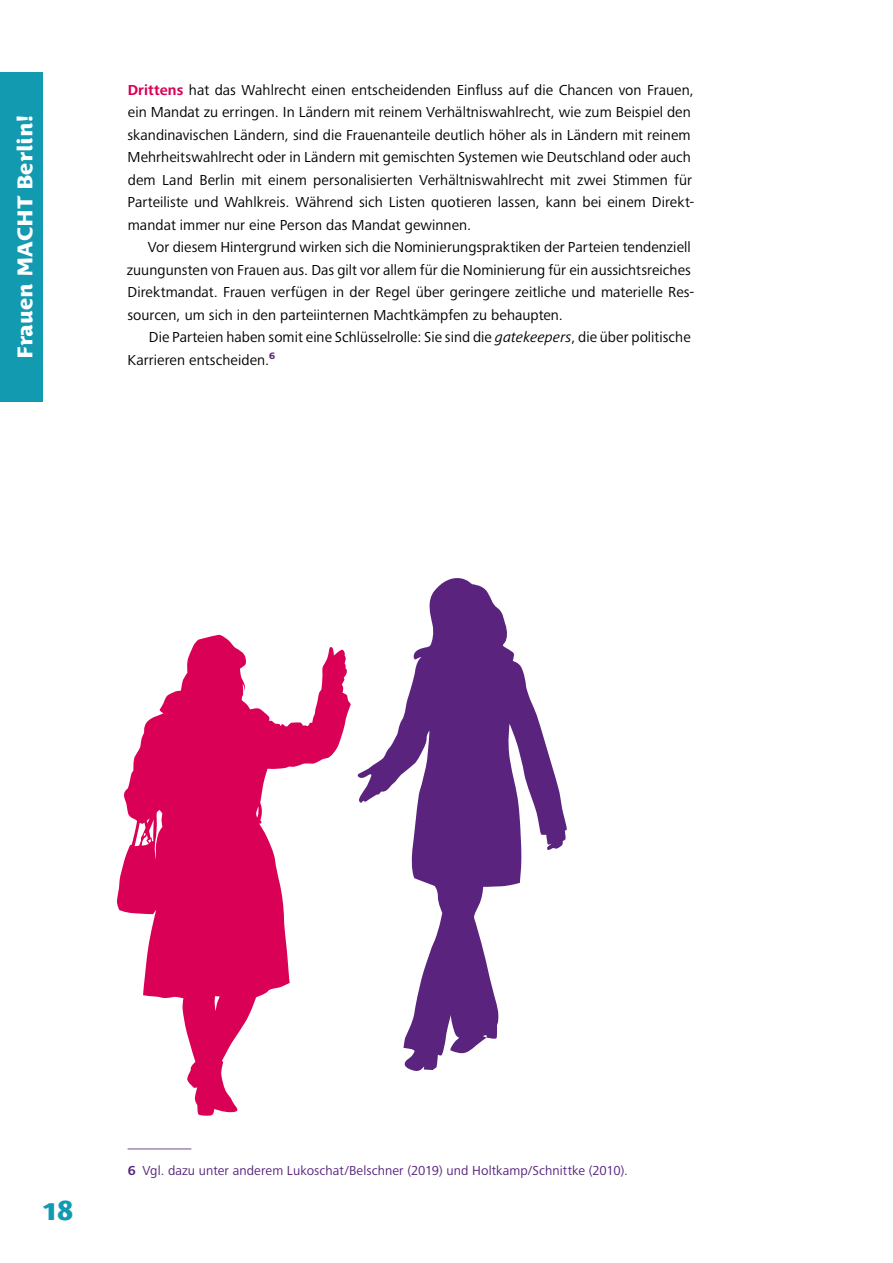
<style>
.page{position:relative;width:893px;height:1263px;background:#fff}
.page>*{position:absolute;margin:0;border:0;box-sizing:border-box;transform-origin:0 0}
.t1{font:800 27px "Costa Std";color:#119ab0}
.t2{font:800 21px "Costa Std";letter-spacing:.005em;color:#fff}
._02_Copy_Light__ohne{font:15px/22.5px "Frutiger Next Pro";letter-spacing:.005em;color:#000}
._01_Copy_Light__mit{font:15px/22.5px "Frutiger Next Pro";letter-spacing:.005em;color:#000}
.Fußnote{font:13.5px "Frutiger Next Pro";letter-spacing:.005em;color:#59237e}
.s1{font-weight:700;color:#d90055}
.s2{font-style:italic}
.s3{font-weight:700}
</style>
<div class="page">
<div style="left:0;top:72px;width:43px;height:330px;background:#119ab0"></div>
<hr style="left:128px;top:1148px;width:63px;height:1px;background:#855ca0">
<svg style="left:117px;top:634px;width:234px;height:482px"></svg>
<svg style="left:357px;top:578px;width:210px;height:493px"></svg>
<p class="t2" style="left:13px;top:359px;width:245px;rotate:-90deg">Frauen MACHT Berlin!</p>
<p class="_02_Copy_Light__ohne" style="left:127px;top:79px;width:568px"><span class="s1">Drittens</span> hat das Wahlrecht einen entscheidenden Einfluss auf die Chancen von Frauen, ein Mandat zu erringen. In Ländern mit reinem Verhältniswahlrecht, wie zum Beispiel den skandinavischen Ländern, sind die Frauenanteile deutlich höher als in Ländern mit reinem Mehrheitswahlrecht oder in Ländern mit gemischten Systemen wie Deutschland oder auch dem Land Berlin mit einem personalisierten Verhältniswahlrecht mit zwei Stimmen für Parteiliste und Wahlkreis. Während sich Listen quotieren lassen, kann bei einem Direkt&shy;mandat immer nur eine Person das Mandat gewinnen.</p>
<p class="_01_Copy_Light__mit" style="left:127px;top:236px;width:569px;text-indent:21px">Vor diesem Hintergrund wirken sich die Nominierungspraktiken der Parteien tendenziell zuungunsten von Frauen aus. Das gilt vor allem für die Nominierung für ein aussichtsreiches Direktmandat. Frauen verfügen in der Regel über geringere zeitliche und materielle Res&shy;sourcen, um sich in den parteiinternen Machtkämpfen zu behaupten.</p>
<p class="_01_Copy_Light__mit" style="left:128px;top:326px;width:565px;text-indent:21px">Die Parteien haben somit eine Schlüsselrolle: Sie sind die <span class="s2">gatekeepers</span>, die über politische<br>Karrieren entscheiden.<sup>6</sup></p>
<h1 class="t1" style="left:43px;top:1194px;width:32px">18</h1>
<p class="Fußnote" style="left:128px;top:1163px;width:501px"><span class="s3">6</span> Vgl. dazu unter anderem Lukoschat/Belschner (2019) und Holtkamp/Schnittke (2010).</p>
</div>
